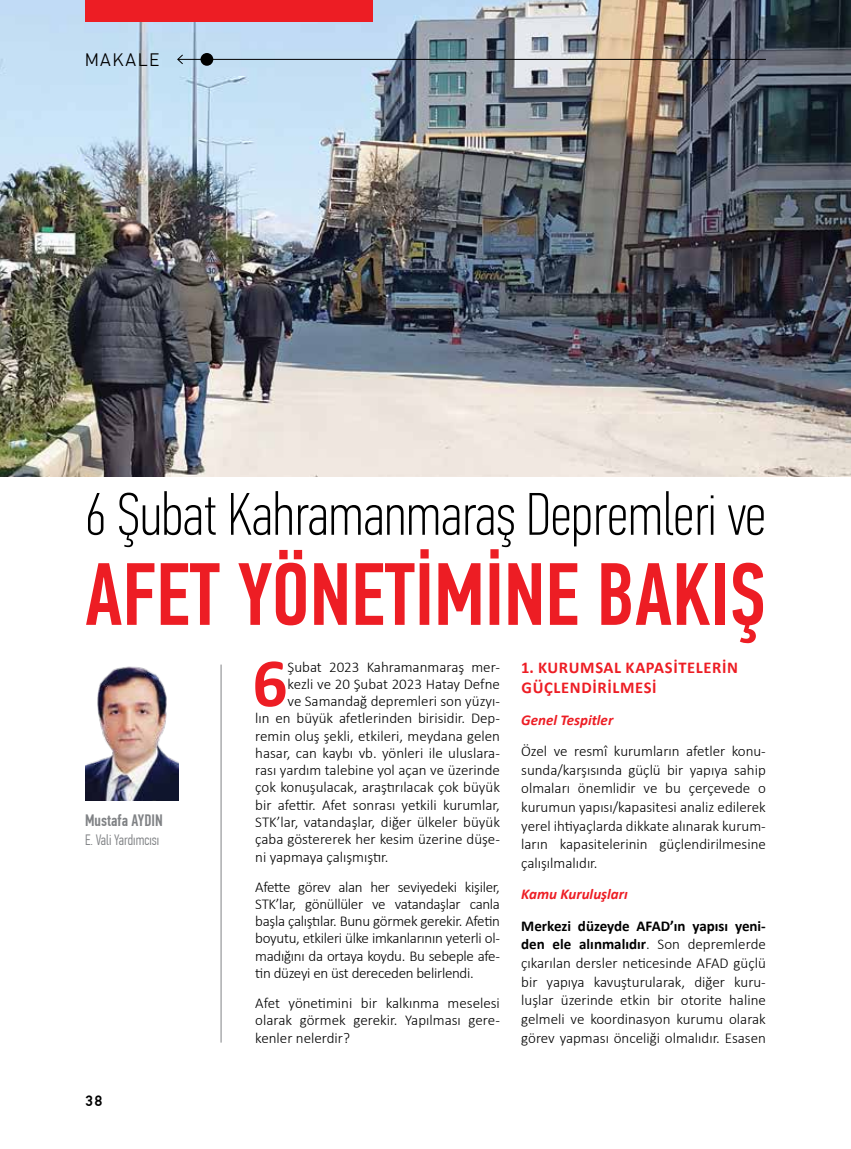
<style>
.page{position:relative;width:851px;height:1149px;background:#fff}
.page>*{position:absolute;margin:0;border:0;box-sizing:border-box;transform-origin:0 0}
.t1{font:500 88.5px "PF Din Text Comp Pro";color:#ed1d24}
.t2{font:700 69.3px "Calibri";color:#ed1d24}
.t3{font:100 60px "PF Din Text Comp Pro";letter-spacing:.005em;color:#000}
.t4{font:300 18px "PF Din Text Pro";letter-spacing:.1em;color:#000}
.t5{font:700 16.5px/20.4px "Calibri";letter-spacing:.04em;color:#ed1d24}
.t6{font:500 16.5px "PF Din Text Comp Pro";color:#808285}
.t7{font:300 15px/18.6px "Calibri";color:#000;text-align:justify}
.t8{font:italic 700 15px "Calibri";color:#ed1d24}
.t9{font:300 15px "PF Din Text Comp Pro";color:#808285}
.t10{font:500 15px "PF Din Text Pro";color:#000}
.s1{font-weight:700}
</style>
<div class="page">
<img style="left:0;top:0;width:850px;height:476px">
<div style="left:85px;top:0;width:288px;height:21px;background:#ed1d24"></div>
<div style="left:200px;top:53px;width:13px;height:13px;background:#000;border-radius:50%"></div>
<hr style="left:178px;top:59px;width:587px;height:1px;background:#000">
<svg style="left:177px;top:54px;width:6px;height:10px"></svg>
<img style="left:85px;top:666px;width:94px;height:134px">
<hr style="left:221px;top:664px;width:1px;height:378px;background:#808285">
<p class="t4" style="left:85px;top:50px;width:76px">MAKALE</p>
<h3 class="t3" style="left:85px;top:480px;width:682px">6 Şubat Kahramanmaraş Depremleri ve</h3>
<h1 class="t1" style="left:85px;top:543px;width:682px">AFET YÖNETİMİNE BAKIŞ</h1>
<p class="t6" style="left:85px;top:810px;width:79px">Mustafa AYDIN</p>
<p class="t9" style="left:85px;top:831px;width:76px">E. Vali Yardımcısı</p>
<p class="t10" style="left:85px;top:1091px;width:19px">38</p>
<h2 class="t2" style="left:252px;top:633px;width:37px">6</h2>
<p class="t7" style="left:287px;top:657px;width:214px">Şubat 2023 Kahramanmaraş mer-</p>
<p class="t7" style="left:287px;top:674px;width:214px">kezli ve 20 Şubat 2023 Hatay Defne</p>
<p class="t7" style="left:287px;top:691px;width:214px">ve Samandağ depremleri son yüzyı-</p>
<p class="t7" style="left:255px;top:708px;width:246px">lın en büyük afetlerinden birisidir. Dep-</p>
<p class="t7" style="left:255px;top:726px;width:246px">remin oluş şekli, etkileri, meydana gelen</p>
<p class="t7" style="left:255px;top:743px;width:246px">hasar, can kaybı vb. yönleri ile uluslara-</p>
<p class="t7" style="left:255px;top:760px;width:246px">rası yardım talebine yol açan ve üzerinde</p>
<p class="t7" style="left:255px;top:777px;width:246px">çok konuşulacak, araştırılacak çok büyük</p>
<p class="t7" style="left:255px;top:795px;width:246px">bir afettir. Afet sonrası yetkili kurumlar,</p>
<p class="t7" style="left:255px;top:812px;width:246px">STK’lar, vatandaşlar, diğer ülkeler büyük</p>
<p class="t7" style="left:255px;top:829px;width:246px">çaba göstererek her kesim üzerine düşe-</p>
<p class="t7" style="left:255px;top:846px;width:135px">ni yapmaya çalışmıştır.</p>
<p class="t7" style="left:255px;top:877px;width:246px;line-height:17.2px">Afette görev alan her seviyedeki kişiler, STK’lar, gönüllüler ve vatandaşlar canla başla çalıştılar. Bunu görmek gerekir. Afetin boyutu, etkileri ülke imkanlarının yeterli ol&shy;madığını da ortaya koydu. Bu sebeple afe&shy;tin düzeyi en üst dereceden belirlendi.</p>
<p class="t7" style="left:255px;top:993px;width:246px;line-height:17.2px">Afet yönetimini bir kalkınma meselesi olarak görmek gerekir. Yapılması gere&shy;kenler nelerdir?</p>
<p class="t5" style="left:521px;top:656px;width:218px">1. KURUMSAL KAPASİTELERİN<br>GÜÇLENDİRİLMESİ</p>
<p class="t8" style="left:521px;top:708px;width:94px">Genel Tespitler</p>
<p class="t7" style="left:521px;top:741px;width:246px">Özel ve resmî kurumların afetler konu&shy;sunda/karşısında güçlü bir yapıya sahip olmaları önemlidir ve bu çerçevede o kurumun yapısı/kapasitesi analiz edilerek yerel ihtiyaçlarda dikkate alınarak kurum&shy;ların kapasitelerinin güçlendirilmesine çalışılmalıdır.</p>
<p class="t8" style="left:521px;top:883px;width:108px">Kamu Kuruluşları</p>
<p class="t7" style="left:521px;top:916px;width:246px"><span class="s1">Merkezi düzeyde AFAD’ın yapısı yeni&shy;den ele alınmalıdır</span>. Son depremlerde çıkarılan dersler neticesinde AFAD güçlü bir yapıya kavuşturularak, diğer kuru&shy;luşlar üzerinde etkin bir otorite haline gelmeli ve koordinasyon kurumu olarak görev yapması önceliği olmalıdır. Esasen</p>
</div>
